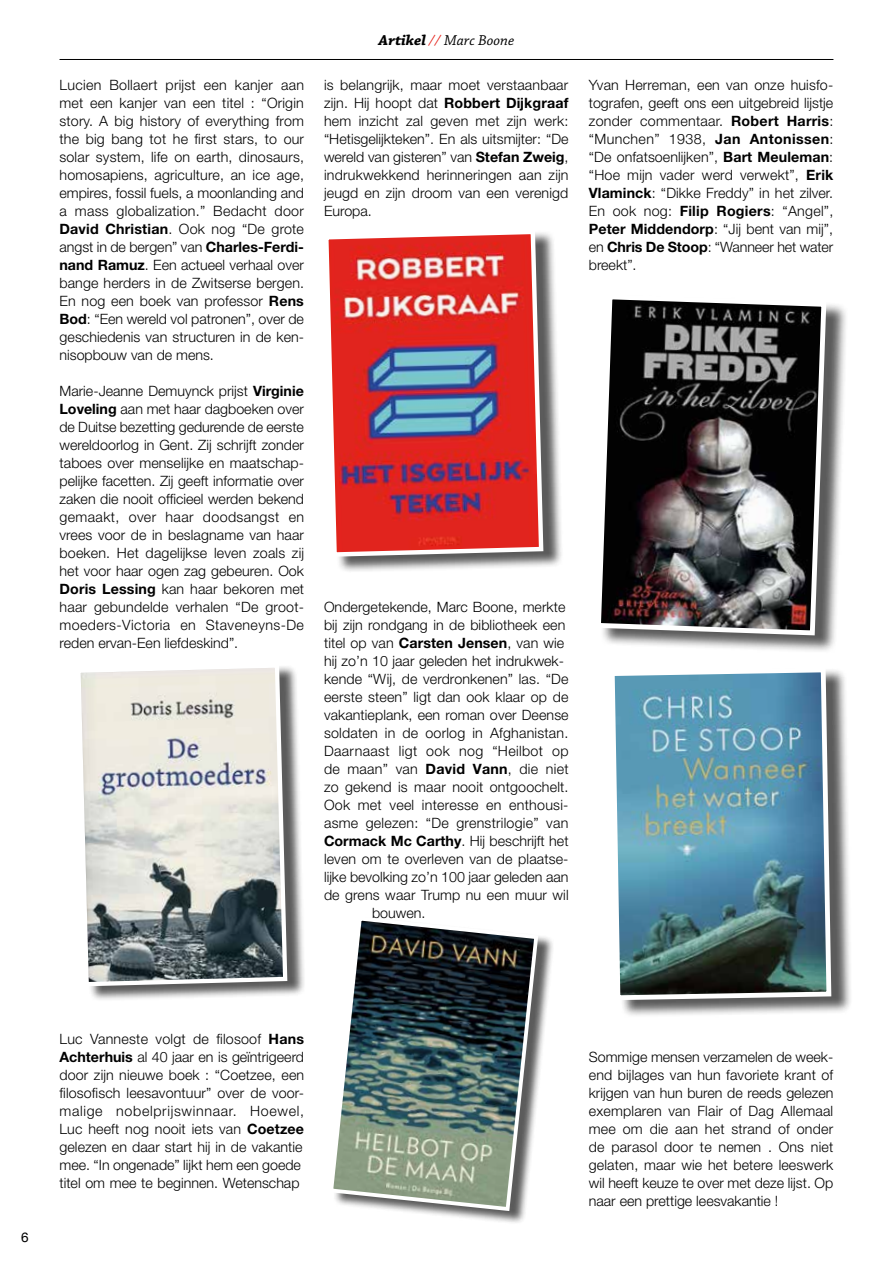
<style>
.page{position:relative;width:893px;height:1263px;background:#fff}
.page>*{position:absolute;margin:0;border:0;box-sizing:border-box;transform-origin:0 0}
.t1{font:15px "Chaparral Pro It Capt";color:#000}
.t2{font:300 14.25px/18px "Helvetica Neue LT Pro";letter-spacing:.005em;color:#000;text-align:justify}
.t3{font:300 14.25px "Helvetica Neue LT Pro";letter-spacing:.025em;color:#000}
.t4{font:13.5px "Helvetica Neue";color:#000}
.s1{font-weight:700}
.s2{font-family:"Chaparral Pro Bold It Capt"}
.s3{color:#e5231b}
</style>
<div class="page">
<hr style="left:60px;top:59px;width:773px;height:1px;background:#000">
<div style="left:81px;top:664px;width:225px;height:338px;background:#000;opacity:.65"></div>
<svg style="left:80px;top:664px;width:210px;height:324px"></svg>
<div style="left:328px;top:230px;width:235px;height:343px;background:#000;opacity:.65"></div>
<img style="left:328px;top:230px;width:218px;height:329px">
<div style="left:600px;top:294px;width:248px;height:360px;background:#000;opacity:.65"></div>
<svg style="left:600px;top:294px;width:229px;height:344px"></svg>
<div style="left:614px;top:668px;width:239px;height:350px;background:#000;opacity:.65"></div>
<img style="left:614px;top:668px;width:220px;height:334px">
<div style="left:333px;top:917px;width:222px;height:308px;background:#000;opacity:.65"></div>
<img style="left:333px;top:917px;width:207px;height:296px">
<p class="t2" style="left:60px;top:76px;width:246px">Lucien Bollaert prijst een kanjer aan met een kanjer van een titel : “Origin story. A big history of everything from the big bang tot he first stars, to our solar system, life on earth, dinosaurs, homosapiens, agriculture, an ice age, empires, fossil fuels, a moonlanding and a mass globalization.” Bedacht door <span class="s1">David Christian</span>. Ook nog “De grote angst in de bergen” van <span class="s1">Charles-Ferdi&shy;nand Ramuz</span>. Een actueel verhaal over bange herders in de Zwitserse bergen.<br>En nog een boek van professor <span class="s1">Rens Bod</span>: “Een wereld vol patronen”, over de geschiedenis van structuren in de ken&shy;nisopbouw van de mens.</p>
<p class="t2" style="left:60px;top:382px;width:246px">Marie-Jeanne Demuynck prijst <span class="s1">Virginie Loveling</span> aan met haar dagboeken over de Duitse bezetting gedurende de eerste wereldoorlog in Gent. Zij schrijft zonder taboes over menselijke en maatschap&shy;pelijke facetten. Zij geeft informatie over zaken die nooit officieel werden bekend gemaakt, over haar doodsangst en vrees voor de in beslagname van haar boeken. Het dagelijkse leven zoals zij het voor haar ogen zag gebeuren. Ook <span class="s1">Doris Lessing</span> kan haar bekoren met haar gebundelde verhalen “De groot&shy;moeders-Victoria en Staveneyns-De reden ervan-Een liefdeskind”.</p>
<p class="t1" style="left:378px;top:32px;width:137px"><span class="s2">Artikel</span> <span class="s3">//</span> Marc Boone</p>
<p class="t2" style="left:324px;top:76px;width:246px">is belangrijk, maar moet verstaanbaar zijn. Hij hoopt dat <span class="s1">Robbert Dijkgraaf </span>hem inzicht zal geven met zijn werk: “Hetisgelijkteken”. En als uitsmijter: “De wereld van gisteren” van <span class="s1">Stefan Zweig</span>, indrukwekkend herinneringen aan zijn jeugd en zijn droom van een verenigd Europa.</p>
<p class="t2" style="left:324px;top:598px;width:243px">Ondergetekende, Marc Boone, merkte</p>
<p class="t2" style="left:324px;top:616px;width:243px">bij zijn rondgang in de bibliotheek een</p>
<p class="t2" style="left:324px;top:634px;width:242px">titel op van <span class="s1">Carsten Jensen</span>, van wie</p>
<p class="t2" style="left:324px;top:652px;width:241px">hij zo’n 10 jaar geleden het indrukwek-</p>
<p class="t2" style="left:324px;top:670px;width:246px">kende “Wij, de verdronkenen” las. “De</p>
<p class="t2" style="left:324px;top:688px;width:246px">eerste steen” ligt dan ook klaar op de</p>
<p class="t2" style="left:324px;top:705px;width:246px">vakantieplank, een roman over Deense</p>
<p class="t2" style="left:324px;top:723px;width:246px">soldaten in de oorlog in Afghanistan.</p>
<p class="t3" style="left:324px;top:742px;width:246px">Daarnaast ligt ook nog “Heilbot op</p>
<p class="t2" style="left:324px;top:759px;width:246px">de maan” van <span class="s1">David Vann</span>, die niet</p>
<p class="t2" style="left:324px;top:777px;width:246px">zo gekend is maar nooit ontgoochelt.</p>
<p class="t2" style="left:324px;top:795px;width:246px">Ook met veel interesse en enthousi-</p>
<p class="t2" style="left:324px;top:813px;width:246px">asme gelezen: “De grenstrilogie” van</p>
<p class="t2" style="left:324px;top:831px;width:246px"><span class="s1">Cormack Mc Carthy</span>. Hij beschrijft het</p>
<p class="t2" style="left:324px;top:849px;width:246px">leven om te overleven van de plaatse-</p>
<p class="t2" style="left:324px;top:867px;width:246px">lijke bevolking zo’n 100 jaar geleden aan</p>
<p class="t2" style="left:324px;top:885px;width:246px">de grens waar Trump nu een muur wil</p>
<p class="t2" style="left:372px;top:903px;width:55px">bouwen.</p>
<p class="t2" style="left:589px;top:75px;width:246px">Yvan Herreman, een van onze huisfo&shy;tografen, geeft ons een uitgebreid lijstje zonder commentaar. <span class="s1">Robert Harris</span>: “Munchen” 1938, <span class="s1">Jan Antonissen</span>: “De onfatsoenlijken”, <span class="s1">Bart Meuleman</span>: “Hoe mijn vader werd verwekt”, <span class="s1">Erik Vlaminck</span>: “Dikke Freddy” in het zilver.<br>En ook nog: <span class="s1">Filip Rogiers</span>: “Angel”, <span class="s1">Peter Middendorp</span>: “Jij bent van mij”, en <span class="s1">Chris De Stoop</span>: “Wanneer het water breekt”.</p>
<p class="t4" style="left:21px;top:1227px;width:9px">6</p>
<p class="t2" style="left:60px;top:1030px;width:246px;text-align:left">Luc Vanneste volgt de filosoof <span class="s1">Hans Achterhuis</span> al 40 jaar en is geïntrigeerd door zijn nieuwe boek : “Coetzee, een filosofisch leesavontuur” over de voor&shy;malige nobelprijswinnaar. Hoewel, Luc heeft nog nooit iets van <span class="s1">Coetzee </span>gelezen en daar start hij in de vakantie mee. “In ongenade” lijkt hem een goede titel om mee te beginnen. Wetenschap</p>
<p class="t2" style="left:589px;top:1047px;width:246px">Sommige mensen verzamelen de week&shy;end bijlages van hun favoriete krant of krijgen van hun buren de reeds gelezen exemplaren van Flair of Dag Allemaal mee om die aan het strand of onder de parasol door te nemen . Ons niet gelaten, maar wie het betere leeswerk wil heeft keuze te over met deze lijst. Op naar een prettige leesvakantie !</p>
</div>
